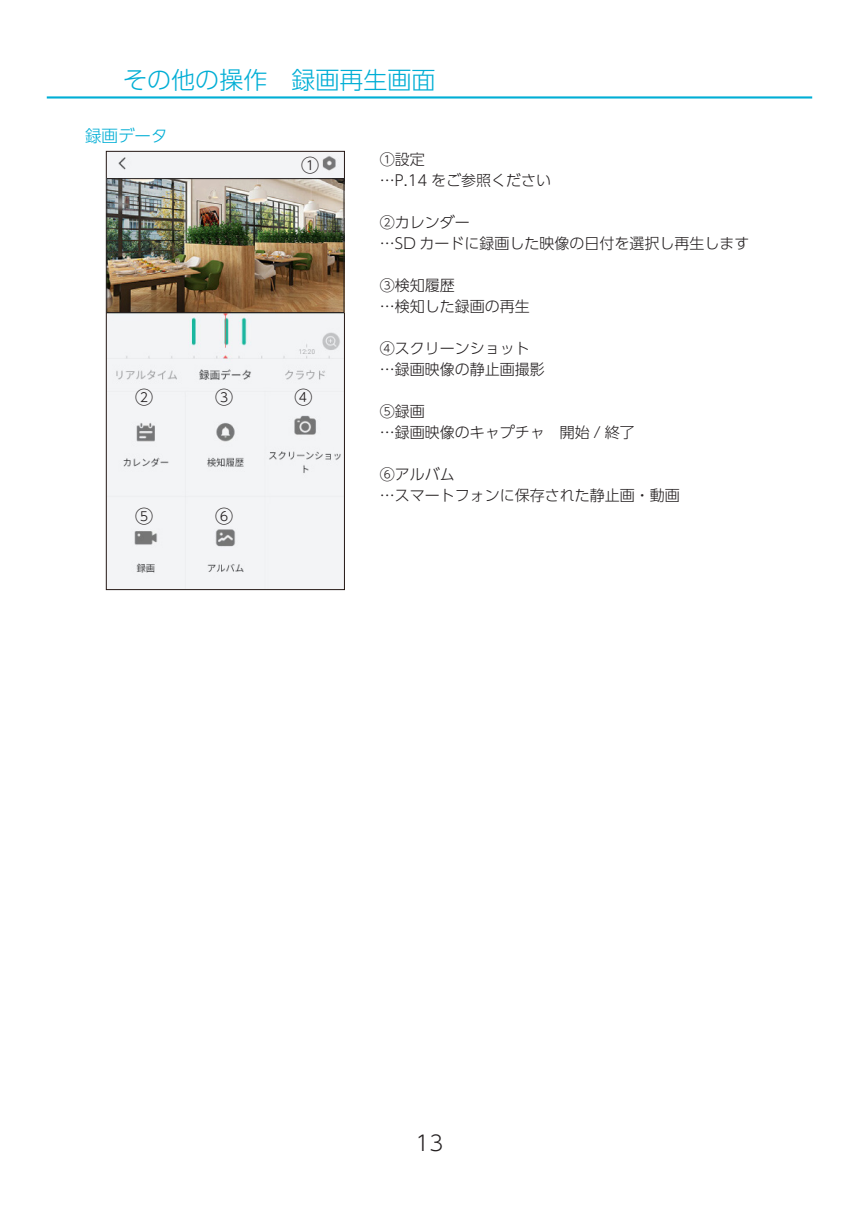
<style>
.page{position:relative;width:859px;height:1208px;background:#fff}
.page>*{position:absolute;margin:0;border:0;box-sizing:border-box;transform-origin:0 0}
.t1{font:300 24px "UD Shin Go Pr 6 N";color:#00aed5}
.t2{font:300 21px "UD Shin Go Pr 6 N";color:#231f20}
.t3{font:300 18px "UD Shin Go Pr 6 N";color:#231f20}
.t4{font:300 16.5px "UD Shin Go Pr 6 N";color:#00aed5}
.t5{font:300 15px "UD Shin Go Pr 6 N";color:#231f20}
</style>
<div class="page">
<hr style="left:47px;top:96px;width:765px;height:3px;background:#00aed5">
<img style="left:108px;top:153px;width:235px;height:435px">
<div style="left:106px;top:151px;width:239px;height:439px;border:1px solid #241714"></div>
<img style="left:108px;top:180px;width:234px;height:131px">
<div style="left:106px;top:178px;width:238px;height:135px;border:1px solid #231f20"></div>
<p class="t1" style="left:123px;top:61px;width:313px">その他の操作　録画再生画面</p>
<p class="t4" style="left:85px;top:122px;width:84px">録画データ</p>
<p class="t5" style="left:380px;top:147px;width:46px">①設定</p>
<p class="t5" style="left:380px;top:168px;width:173px">…P.14 をご参照ください</p>
<p class="t5" style="left:380px;top:210px;width:91px">②カレンダー</p>
<p class="t5" style="left:380px;top:231px;width:371px">…SD カードに録画した映像の日付を選択し再生します</p>
<p class="t5" style="left:380px;top:273px;width:76px">③検知履歴</p>
<p class="t5" style="left:380px;top:294px;width:151px">…検知した録画の再生</p>
<p class="t5" style="left:380px;top:336px;width:151px">④スクリーンショット</p>
<p class="t5" style="left:380px;top:357px;width:166px">…録画映像の静止画撮影</p>
<p class="t5" style="left:380px;top:399px;width:46px">⑤録画</p>
<p class="t5" style="left:380px;top:420px;width:256px">…録画映像のキャプチャ　開始 / 終了</p>
<p class="t5" style="left:380px;top:462px;width:76px">⑥アルバム</p>
<p class="t5" style="left:380px;top:483px;width:301px">…スマートフォンに保存された静止画・動画</p>
<p class="t3" style="left:301px;top:150px;width:19px">①</p>
<p class="t3" style="left:135px;top:383px;width:19px">②</p>
<p class="t3" style="left:215px;top:383px;width:19px">③</p>
<p class="t3" style="left:295px;top:383px;width:19px">④</p>
<p class="t3" style="left:135px;top:501px;width:19px">⑤</p>
<p class="t3" style="left:215px;top:501px;width:19px">⑥</p>
<h2 class="t2" style="left:416px;top:1126px;width:29px">13</h2>
</div>
